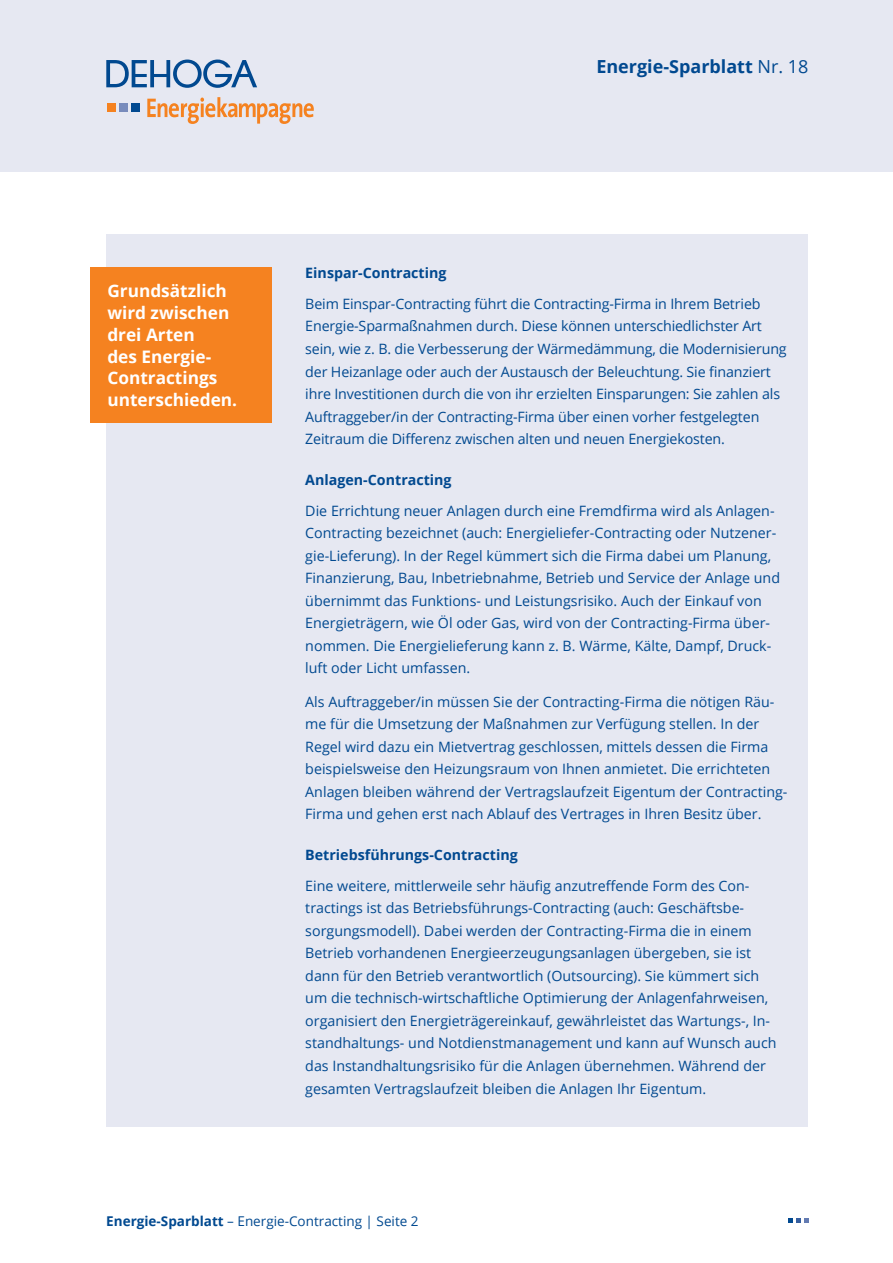
<style>
.page{position:relative;width:893px;height:1263px;background:#fff}
.page>*{position:absolute;margin:0;border:0;box-sizing:border-box;transform-origin:0 0}
.t1{font:700 18px "Open Sans";color:#014990}
.Headline_3{font:700 17.25px/21.8px "Open Sans";color:#fff}
.Fliesstext{font:14.25px/22.5px "Open Sans";color:#014990}
.Headline_4{font:700 14.25px "Open Sans";color:#014990}
.t2{font:13.5px "Open Sans";color:#014990}
.s1{font-weight:400}
.s2{font-weight:700}
</style>
<div class="page">
<div style="left:0;top:0;width:893px;height:171px;background:#e6e8f2"></div>
<svg style="left:106px;top:60px;width:151px;height:28px"></svg>
<div style="left:132px;top:103px;width:8px;height:8px;background:#014990"></div>
<div style="left:119px;top:103px;width:8px;height:8px;background:#788bbc"></div>
<div style="left:107px;top:103px;width:8px;height:8px;background:#f58220"></div>
<svg style="left:147px;top:97px;width:167px;height:27px"></svg>
<svg style="left:788px;top:1218px;width:20px;height:4px"></svg>
<div style="left:106px;top:234px;width:702px;height:893px;background:#e6e8f2"></div>
<div style="left:90px;top:267px;width:182px;height:156px;background:#f58220"></div>
<p class="t1" style="left:596px;top:54px;width:214px">Energie-Sparblatt <span class="s1">Nr. 18</span></p>
<p class="Headline_3" style="left:107px;top:280px;width:131px">Grundsätzlich wird zwischen drei Arten<br>des Energie-<br>Contractings unterschieden.</p>
<p class="Headline_4" style="left:305px;top:263px;width:143px">Einspar-Contracting</p>
<p class="Fliesstext" style="left:305px;top:292px;width:483px">Beim Einspar-Contracting führt die Contracting-Firma in Ihrem Betrieb Energie-Sparmaßnahmen durch. Diese können unterschiedlichster Art sein, wie z. B. die Verbesserung der Wärmedämmung, die Modernisierung der Heizanlage oder auch der Austausch der Beleuchtung. Sie finanziert ihre Investitionen durch die von ihr erzielten Einsparungen: Sie zahlen als Auftraggeber/in der Contracting-Firma über einen vorher festgelegten Zeitraum die Differenz zwischen alten und neuen Energiekosten.</p>
<p class="Headline_4" style="left:305px;top:470px;width:148px">Anlagen-Contracting</p>
<p class="Fliesstext" style="left:305px;top:499px;width:476px">Die Errichtung neuer Anlagen durch eine Fremdfirma wird als Anlagen-Contracting bezeichnet (auch: Energieliefer-Contracting oder Nutzener&shy;gie-Lieferung). In der Regel kümmert sich die Firma dabei um Planung, Finanzierung, Bau, Inbetriebnahme, Betrieb und Service der Anlage und übernimmt das Funktions- und Leistungsrisiko. Auch der Einkauf von Energieträgern, wie Öl oder Gas, wird von der Contracting-Firma über&shy;nommen. Die Energielieferung kann z. B. Wärme, Kälte, Dampf, Druck&shy;luft oder Licht umfassen.</p>
<p class="Fliesstext" style="left:305px;top:690px;width:484px">Als Auftraggeber/in müssen Sie der Contracting-Firma die nötigen Räu&shy;me für die Umsetzung der Maßnahmen zur Verfügung stellen. In der Regel wird dazu ein Mietvertrag geschlossen, mittels dessen die Firma beispielsweise den Heizungsraum von Ihnen anmietet. Die errichteten Anlagen bleiben während der Vertragslaufzeit Eigentum der Contracting-Firma und gehen erst nach Ablauf des Vertrages in Ihren Besitz über.</p>
<p class="Headline_4" style="left:305px;top:845px;width:214px">Betriebsführungs-Contracting</p>
<p class="Fliesstext" style="left:305px;top:874px;width:473px">Eine weitere, mittlerweile sehr häufig anzutreffende Form des Con&shy;tractings ist das Betriebsführungs-Contracting (auch: Geschäftsbe&shy;sorgungsmodell). Dabei werden der Contracting-Firma die in einem Betrieb vorhandenen Energieerzeugungsanlagen übergeben, sie ist dann für den Betrieb verantwortlich (Outsourcing). Sie kümmert sich um die technisch-wirtschaftliche Optimierung der Anlagenfahrweisen, organisiert den Energieträgereinkauf, gewährleistet das Wartungs-, In&shy;standhaltungs- und Notdienstmanagement und kann auf Wunsch auch das Instandhaltungsrisiko für die Anlagen übernehmen. Während der gesamten Vertragslaufzeit bleiben die Anlagen Ihr Eigentum.</p>
<p class="t2" style="left:106px;top:1211px;width:314px"><span class="s2">Energie-Sparblatt</span> – Energie-Contracting | Seite 2</p>
</div>
